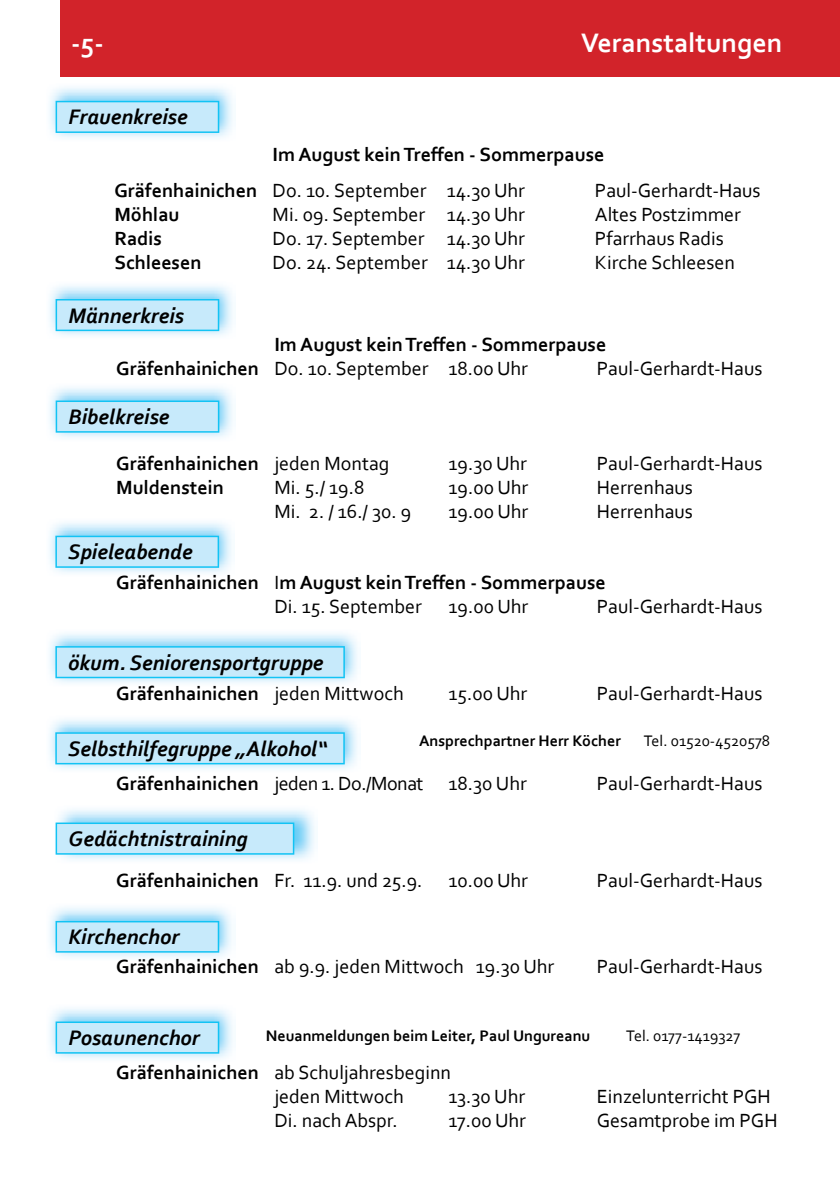
<style>
.page{position:relative;width:840px;height:1191px;background:#fff}
.page>*{position:absolute;margin:0;border:0;box-sizing:border-box;transform-origin:0 0}
.t1{font:700 28px "Corbel";color:#fff}
.t2{font:italic 700 22px "Corbel";color:#000}
.t3{font:20px/24px "Corbel";color:#000}
.t4{font:700 20px/24px "Corbel";color:#000}
.t5{font:20px "Corbel";letter-spacing:-.025em;color:#000}
.t6{font:700 16px "Corbel";color:#000}
.t7{font:16px "Corbel";color:#000}
.s1{font-weight:400}
.s2{font-weight:700}
</style>
<div class="page">
<div style="left:61px;top:0;width:778px;height:77px;background:#d2232a"></div>
<img style="left:49px;top:87px;width:184px;height:51px">
<svg style="left:56px;top:101px;width:163px;height:32px;background:#b4e6fa"></svg>
<img style="left:49px;top:285px;width:184px;height:51px">
<svg style="left:56px;top:299px;width:163px;height:32px;background:#b4e5fa"></svg>
<img style="left:55px;top:809px;width:260px;height:51px">
<svg style="left:56px;top:822px;width:238px;height:32px;background:#b7e6fa"></svg>
<img style="left:49px;top:522px;width:183px;height:51px">
<svg style="left:55px;top:535px;width:164px;height:33px;background:#b2e5fa"></svg>
<img style="left:49px;top:387px;width:184px;height:51px">
<svg style="left:56px;top:400px;width:163px;height:32px;background:#b6e6fa"></svg>
<img style="left:49px;top:633px;width:309px;height:50px">
<svg style="left:55px;top:646px;width:289px;height:32px;background:#b5e6fa"></svg>
<img style="left:49px;top:719px;width:309px;height:50px">
<svg style="left:55px;top:732px;width:289px;height:32px;background:#b6e6fa"></svg>
<img style="left:49px;top:1008px;width:184px;height:51px">
<svg style="left:56px;top:1021px;width:163px;height:32px;background:#b6e6fa"></svg>
<img style="left:49px;top:907px;width:183px;height:51px">
<svg style="left:55px;top:921px;width:164px;height:31px;background:#b6e6fa"></svg>
<h1 class="t1" style="left:71px;top:26px;width:34px">-5-</h1>
<h1 class="t1" style="left:580px;top:26px;width:203px">Veranstaltungen</h1>
<p class="t2" style="left:68px;top:103px;width:121px">Frauenkreise</p>
<p class="t4" style="left:114px;top:136px;width:491px;line-height:36px;text-indent:158px">Im August kein Treffen - Sommerpause<br>Gräfenhainichen <span class="s1">Do. 10. September 14.30 Uhr</span></p>
<p class="t3" style="left:594px;top:178px;width:167px">Paul-Gerhardt-Haus</p>
<p class="t4" style="left:114px;top:202px;width:67px">Möhlau</p>
<p class="t3" style="left:272px;top:202px;width:254px">Mi. 09. September 14.30 Uhr</p>
<p class="t3" style="left:594px;top:202px;width:147px">Altes Postzimmer</p>
<p class="t4" style="left:114px;top:226px;width:49px">Radis</p>
<p class="t3" style="left:272px;top:226px;width:254px">Do. 17. September 14.30 Uhr</p>
<p class="t3" style="left:594px;top:226px;width:130px">Pfarrhaus Radis</p>
<p class="t4" style="left:114px;top:250px;width:88px">Schleesen</p>
<p class="t3" style="left:272px;top:250px;width:254px">Do. 24. September 14.30 Uhr</p>
<p class="t3" style="left:594px;top:250px;width:141px">Kirche Schleesen</p>
<p class="t2" style="left:68px;top:302px;width:117px">Männerkreis</p>
<p class="t4" style="left:116px;top:332px;width:491px;text-indent:158px">Im August kein Treffen - Sommerpause<br>Gräfenhainichen <span class="s1">Do. 10. September 18.00 Uhr</span></p>
<p class="t3" style="left:596px;top:356px;width:167px">Paul-Gerhardt-Haus</p>
<p class="t2" style="left:68px;top:403px;width:102px">Bibelkreise</p>
<p class="t4" style="left:116px;top:451px;width:274px">Gräfenhainichen <span class="s1">jeden Montag</span></p>
<p class="t3" style="left:448px;top:451px;width:80px">19.30 Uhr</p>
<p class="t3" style="left:596px;top:451px;width:167px">Paul-Gerhardt-Haus</p>
<p class="t4" style="left:116px;top:475px;width:109px">Muldenstein</p>
<p class="t3" style="left:274px;top:475px;width:91px">Mi. 5./ 19.8</p>
<p class="t3" style="left:448px;top:475px;width:81px">19.00 Uhr</p>
<p class="t3" style="left:596px;top:475px;width:98px">Herrenhaus</p>
<p class="t3" style="left:274px;top:499px;width:138px">Mi. 2. / 16./ 30. 9</p>
<p class="t3" style="left:448px;top:499px;width:81px">19.00 Uhr</p>
<p class="t3" style="left:596px;top:499px;width:98px">Herrenhaus</p>
<p class="t2" style="left:68px;top:538px;width:126px">Spieleabende</p>
<p class="t4" style="left:274px;top:570px;width:332px;text-indent:-158px">Gräfenhainichen <span class="s1">I</span>m August kein Treffen - Sommerpause<br><span class="s1">Di. 15. September</span></p>
<p class="t3" style="left:448px;top:594px;width:81px">19.00 Uhr</p>
<p class="t3" style="left:596px;top:594px;width:167px">Paul-Gerhardt-Haus</p>
<p class="t2" style="left:68px;top:649px;width:257px">ökum. Seniorensportgruppe</p>
<p class="t4" style="left:116px;top:681px;width:289px">Gräfenhainichen <span class="s1">jeden Mittwoch</span></p>
<p class="t3" style="left:448px;top:681px;width:80px">15.00 Uhr</p>
<p class="t3" style="left:596px;top:681px;width:167px">Paul-Gerhardt-Haus</p>
<p class="t2" style="left:68px;top:735px;width:260px">Selbsthilfegruppe „Alkohol“</p>
<p class="t6" style="left:419px;top:730px;width:203px">Ansprechpartner Herr Köcher</p>
<p class="t7" style="left:643px;top:730px;width:128px">Tel. 01520-4520578</p>
<p class="t5" style="left:116px;top:770px;width:308px"><span class="s2">Gräfenhainichen</span> jeden 1. Do./Monat</p>
<p class="t3" style="left:448px;top:770px;width:80px">18.30 Uhr</p>
<p class="t3" style="left:596px;top:770px;width:167px">Paul-Gerhardt-Haus</p>
<p class="t2" style="left:68px;top:825px;width:181px">Gedächtnistraining</p>
<p class="t3" style="left:116px;top:868px;width:307px"><span class="s2">Gräfenhainichen</span> Fr. 11.9. und 25.9.</p>
<p class="t3" style="left:448px;top:868px;width:81px">10.00 Uhr</p>
<p class="t3" style="left:596px;top:868px;width:167px">Paul-Gerhardt-Haus</p>
<p class="t2" style="left:68px;top:923px;width:112px">Kirchenchor</p>
<p class="t3" style="left:116px;top:953px;width:439px"><span class="s2">Gräfenhainichen</span> ab 9.9. jeden Mittwoch 19.30 Uhr</p>
<p class="t3" style="left:596px;top:953px;width:167px">Paul-Gerhardt-Haus</p>
<p class="t2" style="left:68px;top:1024px;width:133px">Posaunenchor</p>
<p class="t6" style="left:266px;top:1025px;width:326px">Neuanmeldungen beim Leiter, Paul Ungureanu</p>
<p class="t7" style="left:626px;top:1025px;width:116px">Tel. 0177-1419327</p>
<p class="t3" style="left:274px;top:1060px;width:178px;text-indent:-158px"><span class="s2">Gräfenhainichen</span> ab Schuljahresbeginn jeden Mittwoch</p>
<p class="t3" style="left:448px;top:1084px;width:78px">13.30 Uhr</p>
<p class="t3" style="left:596px;top:1084px;width:175px">Einzelunterricht PGH</p>
<p class="t3" style="left:274px;top:1108px;width:125px">Di. nach Abspr.</p>
<p class="t3" style="left:448px;top:1108px;width:79px">17.00 Uhr</p>
<p class="t3" style="left:596px;top:1108px;width:182px">Gesamtprobe im PGH</p>
</div>
